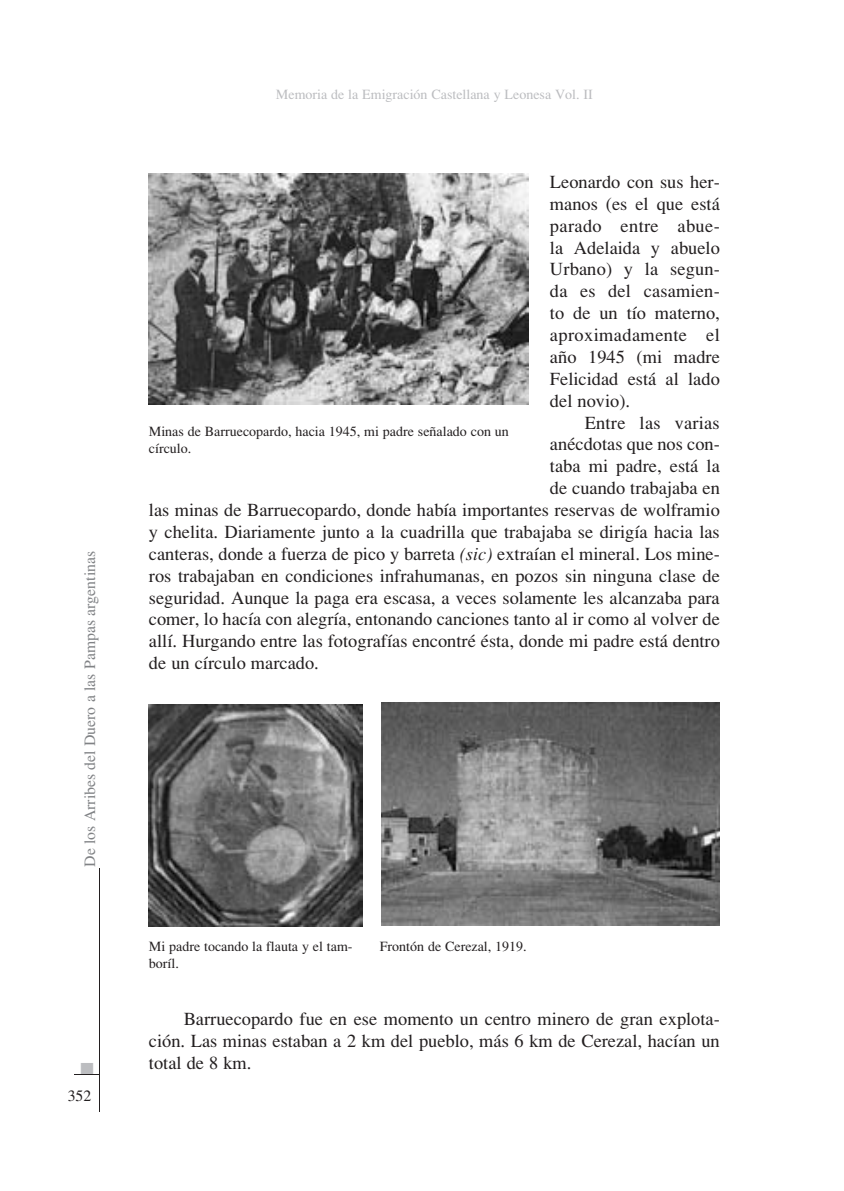
<style>
.page{position:relative;width:844px;height:1191px;background:#fff}
.page>*{position:absolute;margin:0;border:0;box-sizing:border-box;transform-origin:0 0}
.t1{font:18.38px/21.9px "Times";color:#231f20;text-align:justify}
.t2{font:17.5px "Zapf Dingbats ITC";color:#bcbdc0}
.t3{font:15.75px "Times";color:#808285}
.t4{font:15.75px "Times";color:#231f20}
.t5{font:14px/16.6px "Times";color:#231f20}
.t6{font:14px "Times";color:#bcbdc0}
.s1{font-style:italic}
</style>
<div class="page">
<svg style="left:74px;top:1074px;width:25px;height:1px"></svg>
<hr style="left:99px;top:868px;width:1px;height:243px;background:#231f20">
<img style="left:149px;top:174px;width:379px;height:231px">
<img style="left:381px;top:702px;width:338px;height:223px">
<img style="left:149px;top:704px;width:214px;height:222px">
<p class="t3" style="left:81px;top:866px;width:317px;rotate:-90deg">De los Arribes del Duero a las Pampas argentinas</p>
<p class="t2" style="left:80px;top:1060px;width:15px">■</p>
<p class="t4" style="left:68px;top:1087px;width:25px">352</p>
<p class="t6" style="left:276px;top:86px;width:318px">Memoria de la Emigración Castellana y Leonesa Vol. II</p>
<p class="t1" style="left:550px;top:171px;width:171px">Leonardo con sus her&shy;manos (es el que está parado entre abue&shy;la Adelaida y abuelo Urbano) y la segun&shy;da es del casamien&shy;to de un tío materno, aproximadamente el año 1945 (mi madre Felicidad está al lado del novio).</p>
<p class="t1" style="left:584px;top:411px;width:136px">Entre las varias</p>
<p class="t1" style="left:550px;top:433px;width:171px">anécdotas que nos con-</p>
<p class="t1" style="left:550px;top:455px;width:171px">taba mi padre, está la</p>
<p class="t1" style="left:550px;top:477px;width:171px">de cuando trabajaba en</p>
<p class="t1" style="left:149px;top:499px;width:572px">las minas de Barruecopardo, donde había importantes reservas de wolframio</p>
<p class="t1" style="left:149px;top:521px;width:572px">y chelita. Diariamente junto a la cuadrilla que trabajaba se dirigía hacia las</p>
<p class="t1" style="left:149px;top:543px;width:572px">canteras, donde a fuerza de pico y barreta <span class="s1">(sic)</span> extraían el mineral. Los mine-</p>
<p class="t1" style="left:149px;top:564px;width:572px">ros trabajaban en condiciones infrahumanas, en pozos sin ninguna clase de</p>
<p class="t1" style="left:149px;top:586px;width:572px">seguridad. Aunque la paga era escasa, a veces solamente les alcanzaba para</p>
<p class="t1" style="left:149px;top:608px;width:572px">comer, lo hacía con alegría, entonando canciones tanto al ir como al volver de</p>
<p class="t1" style="left:149px;top:630px;width:572px">allí. Hurgando entre las fotografías encontré ésta, donde mi padre está dentro</p>
<p class="t1" style="left:149px;top:652px;width:171px">de un círculo marcado.</p>
<p class="t5" style="left:149px;top:423px;width:361px">Minas de Barruecopardo, hacia 1945, mi padre señalado con un círculo.</p>
<p class="t5" style="left:149px;top:938px;width:205px">Mi padre tocando la flauta y el tam&shy;boríl.</p>
<p class="t5" style="left:379px;top:938px;width:148px">Frontón de Cerezal, 1919.</p>
<p class="t1" style="left:149px;top:1008px;width:572px;text-indent:35px">Barruecopardo fue en ese momento un centro minero de gran explota&shy;ción. Las minas estaban a 2 km del pueblo, más 6 km de Cerezal, hacían un total de 8 km.</p>
</div>
